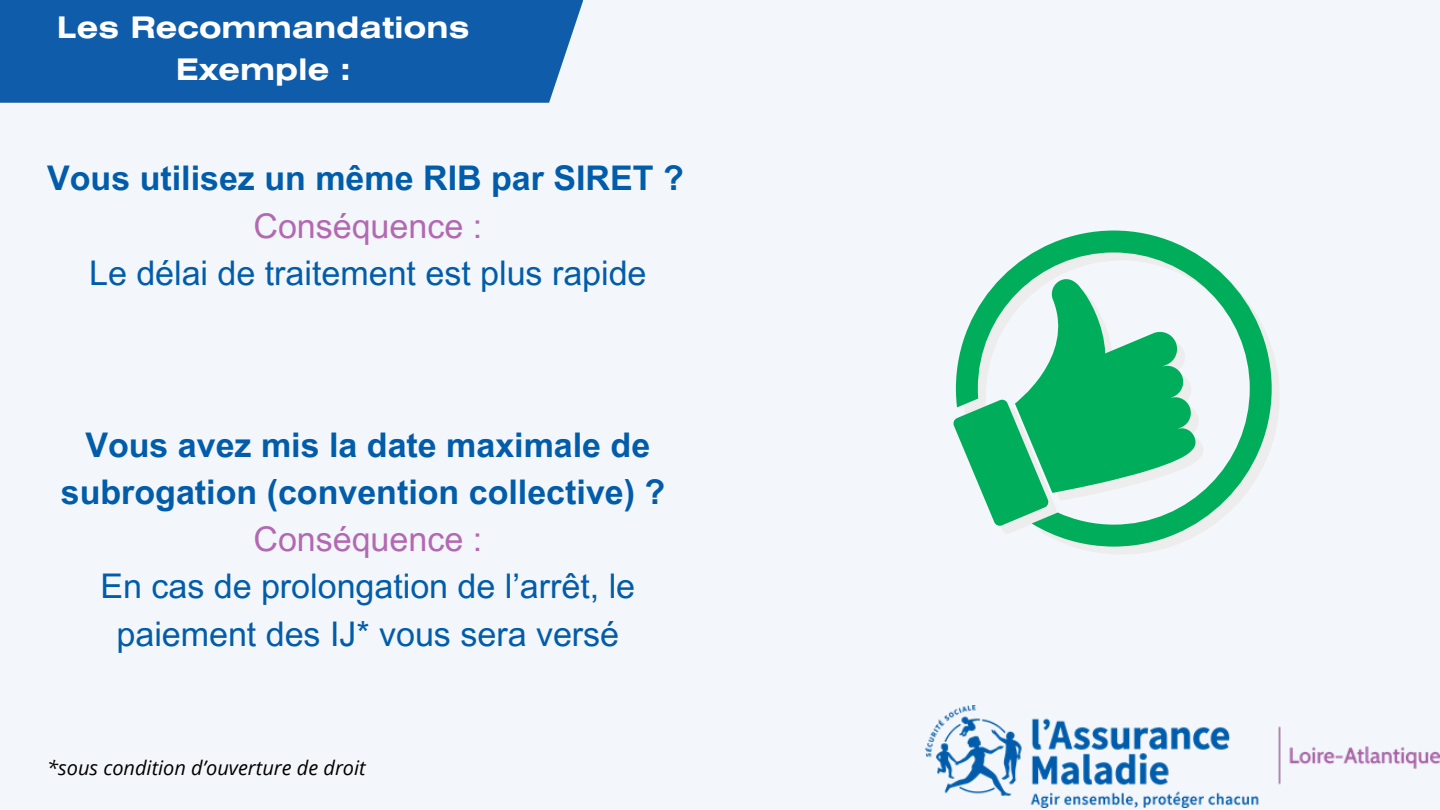
<style>
.page{position:relative;width:1440px;height:810px;background:#f3f6fa}
.page>*{position:absolute;margin:0;border:0;box-sizing:border-box;transform-origin:0 0}
.t1{font:700 34px/47.2px "Arial MT Pro";color:#015caa;text-align:center}
.t2{font:34px/47.2px "Arial MT Pro";color:#015caa;text-align:center}
.t3{font:700 29.7px/41.2px "Helios Ext";color:#fff;text-align:center}
.t4{font:italic 20px "Open Sans";color:#000}
.s1{font-weight:700}
.s2{color:#b368b2}
.s3{font-weight:400;color:#b368b2}
.s4{font-weight:400}
</style>
<div class="page">
<img style="left:925px;top:706px;width:515px;height:101px">
<div style="left:0;top:0;width:583px;height:103px;background:#0f5caa"></div>
<svg style="left:1076px;top:350px;width:203px;height:204px"></svg>
<svg style="left:956px;top:231px;width:316px;height:316px"></svg>
<h1 class="t3" style="left:57px;top:10px;width:414px">Les Recommandations<br>Exemple :</h1>
<h1 class="t2" style="left:47px;top:159px;width:638px"><span class="s1">Vous utilisez un même RIB par SIRET ?<br></span><span class="s2">Conséquence :<br></span>Le délai de traitement est plus rapide</h1>
<p class="t1" style="left:61px;top:425px;width:606px">Vous avez mis la date maximale de subrogation (convention collective) ?<br><span class="s3">Conséquence :<br></span><span class="s4">En cas de prolongation de l’arrêt, le paiement des IJ* vous sera versé</span></p>
<p class="t4" style="left:47px;top:754px;width:320px">*sous condition d’ouverture de droit</p>
</div>
